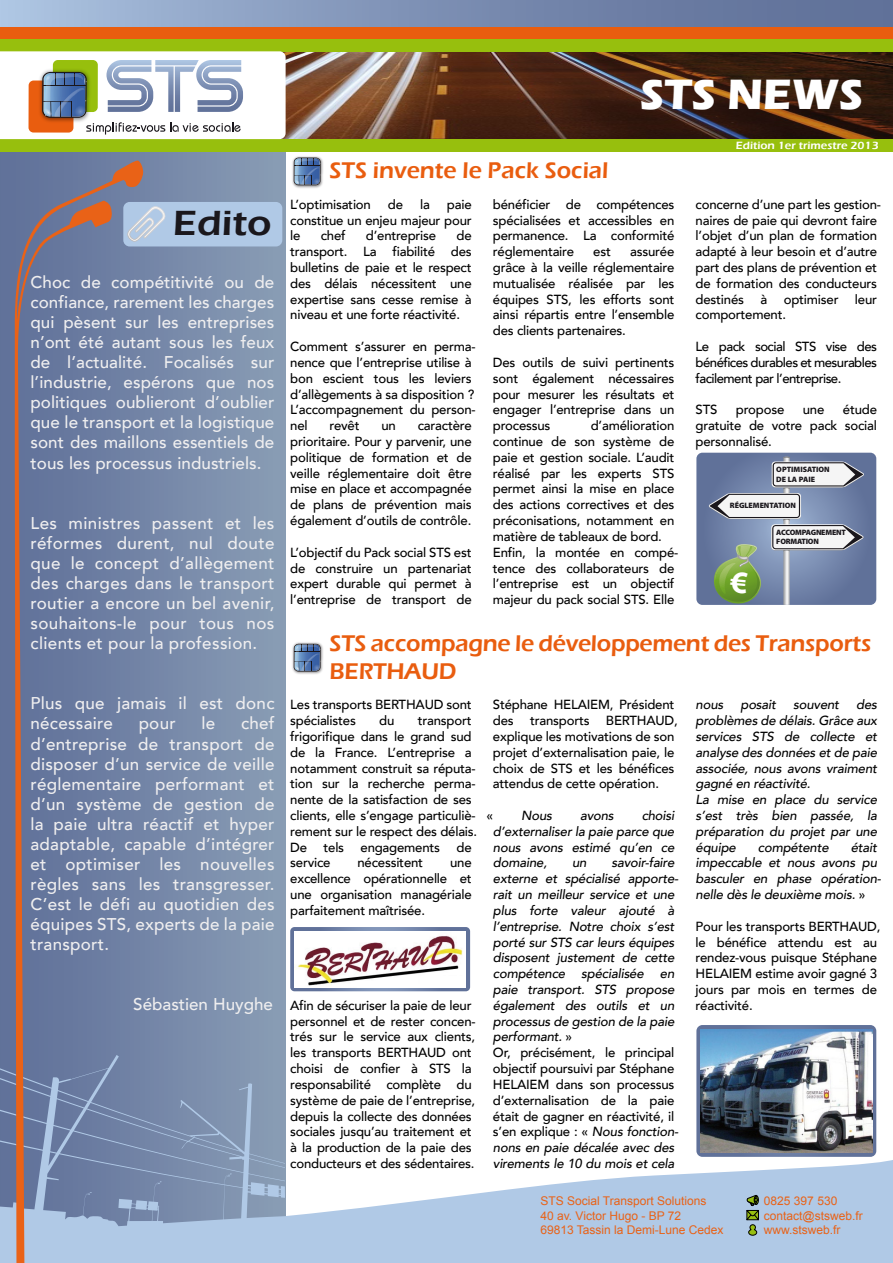
<style>
.page{position:relative;width:893px;height:1263px;background:#fff}
.page>*{position:absolute;margin:0;border:0;box-sizing:border-box;transform-origin:0 0}
.t1{font:700 43.65px "Eras ITC";color:#fff}
.t2{font:600 36px "Eras ITC";color:#1a171c;scale:1.1 1}
.t3{font:600 23.4px/28px "Eras ITC";letter-spacing:-.01em;color:#e95d0f}
.t4{font:500 16.95px/20.1px "Avenir LT";letter-spacing:.015em;color:#efeeef;text-align:justify}
.t5{font:500 13.2px/15.8px "Avenir LT";letter-spacing:-.015em;color:#000;text-align:justify}
.t6{font:italic 500 13.2px/15.8px "Avenir LT";letter-spacing:-.015em;color:#000}
.t7{font:12px/14.4px "Arial";color:#e96217}
.t8{font:600 10.8px "Eras ITC";color:#fff;scale:1.06 1}
.t9{font:900 7.8px/9.4px "Myriad Pro";letter-spacing:-.015em;color:#1a171c}
.s1{font-style:normal}
</style>
<div class="page">
<div style="left:260px;top:1240px;width:633px;height:23px;background:#b0c9e6"></div>
<svg style="left:292px;top:1160px;width:601px;height:80px;fill:#b0c9e6"></svg>
<div style="left:0;top:0;width:893px;height:27px;background:linear-gradient(to right,#a7bedc,#576790)"></div>
<div style="left:0;top:27px;width:893px;height:12px;background:#e95d0f"></div>
<img style="left:286px;top:51px;width:607px;height:88px">
<div style="left:0;top:151px;width:286px;height:1112px;background:linear-gradient(to right,#5d6e98,#899cb5)"></div>
<div style="left:0;top:139px;width:893px;height:12px;background:#97bf0d"></div>
<div style="left:0;top:39px;width:893px;height:12px;background:#97bf0d"></div>
<svg style="left:0;top:1055px;width:292px;height:208px"></svg>
<svg style="left:14px;top:160px;width:129px;height:1103px;fill:#6a7a9f"></svg>
<div style="left:123px;top:202px;width:159px;height:44px;background:#b0c9e6;border-radius:6px"></div>
<svg style="left:746px;top:1195px;width:13px;height:40px"></svg>
<svg style="left:127px;top:206px;width:39px;height:36px"></svg>
<svg style="left:0;top:51px;width:286px;height:88px"></svg>
<img style="left:292px;top:156px;width:31px;height:32px">
<svg style="left:294px;top:158px;width:27px;height:27px"></svg>
<img style="left:292px;top:642px;width:31px;height:32px">
<svg style="left:294px;top:644px;width:27px;height:27px"></svg>
<svg style="left:696px;top:1025px;width:180px;height:132px"></svg>
<img style="left:701px;top:1029px;width:171px;height:123px">
<svg style="left:290px;top:927px;width:180px;height:64px"></svg>
<img style="left:294px;top:931px;width:172px;height:56px">
<svg style="left:696px;top:453px;width:180px;height:152px"></svg>
<h2 class="t2" style="left:173px;top:202px;width:91px">Edito</h2>
<p class="t4" style="left:30px;top:272px;width:245px">Choc de compétitivité ou de confiance, rarement les charges qui pèsent sur les entreprises n’ont été autant sous les feux de l’actualité. Focalisés sur l’industrie, espérons que nos politiques oublieront d’oublier que le transport et la logistique sont des maillons essentiels de tous les processus industriels.</p>
<p class="t4" style="left:30px;top:513px;width:245px">Les ministres passent et les réformes durent, nul doute que le concept d’allègement des charges dans le transport routier a encore un bel avenir, souhaitons-le pour tous nos clients et pour la profession.</p>
<p class="t4" style="left:30px;top:694px;width:246px">Plus que jamais il est donc nécessaire</p>
<p class="t4" style="left:30px;top:714px;width:246px;text-indent:210px">chef d’entreprise de transport de disposer d’un service de veille réglementaire performant et d’un système de gestion de la paie ultra réactif et hyper adaptable, capable d’intégrer et optimiser les nouvelles règles sans les transgresser.<br>C’est le défi au quotidien des équipes STS, experts de la paie transport.</p>
<p class="t4" style="left:139px;top:714px;width:39px">pour</p>
<p class="t4" style="left:201px;top:714px;width:15px">le</p>
<p class="t4" style="left:133px;top:995px;width:141px">Sébastien Huyghe</p>
<h1 class="t1" style="left:640px;top:70px;width:225px">STS NEWS</h1>
<h3 class="t3" style="left:330px;top:157px;width:280px">STS invente le Pack Social</h3>
<p class="t5" style="left:290px;top:197px;width:82px">L’optimisation</p>
<p class="t5" style="left:388px;top:197px;width:17px">de</p>
<p class="t5" style="left:420px;top:197px;width:11px">la</p>
<p class="t5" style="left:290px;top:197px;width:183px;text-indent:157px">paie constitue un enjeu majeur pour le</p>
<p class="t5" style="left:321px;top:228px;width:26px">chef</p>
<p class="t5" style="left:366px;top:228px;width:72px">d’entreprise</p>
<p class="t5" style="left:290px;top:228px;width:183px;text-indent:166px">de transport. La fiabilité des bulletins de paie et le respect des délais nécessitent une expertise sans cesse remise à niveau et une forte réactivité.</p>
<p class="t5" style="left:290px;top:339px;width:187px;text-align:left">Comment s’assurer en perma&shy;nence que l’entreprise utilise à bon escient tous les leviers d’allègements à sa disposition ?<br>L’accompagnement du person&shy;nel</p>
<p class="t5" style="left:290px;top:418px;width:183px;text-indent:128px">caractère prioritaire. Pour y parvenir, une politique de formation et de veille réglementaire doit être mise en place et accompagnée de plans de prévention mais également d’outils de contrôle.</p>
<p class="t5" style="left:290px;top:545px;width:183px">L’objectif du Pack social STS est de construire un partenariat expert durable qui permet à l’entreprise de transport de</p>
<p class="t5" style="left:330px;top:418px;width:31px">revêt</p>
<p class="t5" style="left:381px;top:418px;width:16px">un</p>
<p class="t5" style="left:493px;top:197px;width:183px">bénéficier de compétences spécialisées et accessibles en permanence. La conformité réglementaire</p>
<p class="t5" style="left:493px;top:244px;width:183px;text-indent:137px">assurée grâce à la veille réglementaire mutualisée réalisée par les équipes STS, les efforts sont ainsi répartis entre l’ensemble des clients partenaires.</p>
<p class="t5" style="left:493px;top:355px;width:183px">Des outils de suivi pertinents sont également nécessaires pour mesurer les résultats et engager l’entreprise dans un processus</p>
<p class="t5" style="left:593px;top:244px;width:19px">est</p>
<p class="t5" style="left:493px;top:418px;width:187px;text-align:left;text-indent:98px">d’amélioration continue de son système de paie et gestion sociale. L’audit réalisé par les experts STS permet ainsi la mise en place des actions correctives et des préconisations, notamment en matière de tableaux de bord.<br>Enfin, la montée en compé&shy;tence des collaborateurs de l’entreprise est un objectif majeur du pack social STS. Elle</p>
<p class="t8" style="left:736px;top:139px;width:136px">Edition 1er trimestre 2013</p>
<p class="t5" style="left:696px;top:197px;width:187px;text-align:left">concerne d’une part les gestion&shy;naires de paie qui devront faire l’objet d’un plan de formation adapté à leur besoin et d’autre part des plans de prévention et de formation des conducteurs destinés à optimiser leur comportement.</p>
<p class="t5" style="left:696px;top:339px;width:183px">Le pack social STS vise des bénéfices durables et mesurables facilement par l’entreprise.</p>
<p class="t5" style="left:696px;top:402px;width:23px">STS</p>
<p class="t5" style="left:736px;top:402px;width:50px">propose</p>
<p class="t5" style="left:803px;top:402px;width:23px">une</p>
<p class="t5" style="left:696px;top:402px;width:183px;text-indent:147px">étude gratuite de votre pack social personnalisé.</p>
<p class="t9" style="left:776px;top:465px;width:55px">OPTIMISATION<br>DE LA PAIE</p>
<p class="t9" style="left:730px;top:501px;width:68px">RÉGLEMENTATION</p>
<p class="t9" style="left:776px;top:528px;width:71px">ACCOMPAGNEMENT<br>FORMATION</p>
<h3 class="t3" style="left:330px;top:629px;width:543px">STS accompagne le développement des Transports<br>BERTHAUD</h3>
<p class="t5" style="left:290px;top:697px;width:183px">Les transports BERTHAUD sont spécialistes</p>
<p class="t5" style="left:379px;top:713px;width:17px">du</p>
<p class="t5" style="left:290px;top:713px;width:189px;text-align:left;text-indent:128px">transport frigorifique dans le grand sud de la France. L’entreprise a notamment construit sa réputa&shy;tion sur la recherche perma&shy;nente de la satisfaction de ses clients, elle s’engage particuliè&shy;rement sur le respect des délais.<br>De tels engagements de service</p>
<p class="t5" style="left:357px;top:855px;width:67px">nécessitent</p>
<p class="t5" style="left:290px;top:855px;width:183px;text-indent:160px">une excellence opérationnelle et une organisation managériale parfaitement maîtrisée.</p>
<p class="t5" style="left:290px;top:998px;width:187px;text-align:left">Afin de sécuriser la paie de leur personnel et de rester concen&shy;trés sur le service aux clients, les transports BERTHAUD ont choisi de confier à STS la responsabilité complète du système de paie de l’entreprise, depuis la collecte des données sociales jusqu’au traitement et à la production de la paie des conducteurs et des sédentaires.</p>
<p class="t5" style="left:493px;top:697px;width:186px;text-align:left">Stéphane HELAIEM, Président des transports BERTHAUD, explique les motivations de son projet d’externalisation paie, le choix de STS et les bénéfices attendus de cette opération.</p>
<p class="t6" style="left:493px;top:808px;width:183px;text-align:justify;text-indent:149px">choisi d’externaliser la paie parce que nous avons estimé qu’en ce domaine,</p>
<p class="t5" style="left:486px;top:808px;width:8px">«</p>
<p class="t6" style="left:521px;top:808px;width:32px">Nous</p>
<p class="t6" style="left:580px;top:808px;width:35px">avons</p>
<p class="t6" style="left:493px;top:855px;width:187px;text-indent:119px">savoir-faire externe et spécialisé apporte&shy;rait un meilleur service et une plus forte valeur ajouté à l’entreprise. Notre choix s’est porté sur STS car leurs équipes disposent justement de cette compétence spécialisée en paie transport. STS propose également des outils et un processus de gestion de la paie performant. <span class="s1">»<br>Or, précisément, le principal objectif poursuivi par Stéphane<br>HELAIEM dans son processus d’externalisation de la paie était de gagner en réactivité, il s’en explique : «</span> Nous fonction&shy;nons en paie décalée avec des virements le 10 du mois et cela</p>
<p class="t6" style="left:572px;top:855px;width:16px">un</p>
<p class="t6" style="left:696px;top:697px;width:183px;text-indent:161px">des problèmes de délais. Grâce aux services STS de collecte et analyse des données et de paie associée, nous avons vraiment gagné en réactivité.<br>La mise en place du service s’est très bien passée, la préparation du projet par une équipe</p>
<p class="t6" style="left:696px;top:697px;width:29px">nous</p>
<p class="t6" style="left:740px;top:697px;width:37px">posait</p>
<p class="t6" style="left:793px;top:697px;width:47px">souvent</p>
<p class="t6" style="left:696px;top:839px;width:187px;text-indent:155px">était impeccable et nous avons pu basculer en phase opération&shy;nelle dès le deuxième mois. <span class="s1">»</span></p>
<p class="t5" style="left:696px;top:918px;width:186px;text-align:left">Pour les transports BERTHAUD, le bénéfice attendu est au rendez-vous puisque Stéphane<br>HELAIEM estime avoir gagné 3 jours par mois en termes de réactivité.</p>
<p class="t6" style="left:758px;top:839px;width:72px">compétente</p>
<p class="t7" style="left:540px;top:1194px;width:185px">STS Social Transport Solutions<br>40 av. Victor Hugo - BP 72<br>69813 Tassin la Demi-Lune Cedex</p>
<p class="t7" style="left:764px;top:1194px;width:100px">0825 397 530 contact@stsweb.fr www.stsweb.fr</p>
</div>
